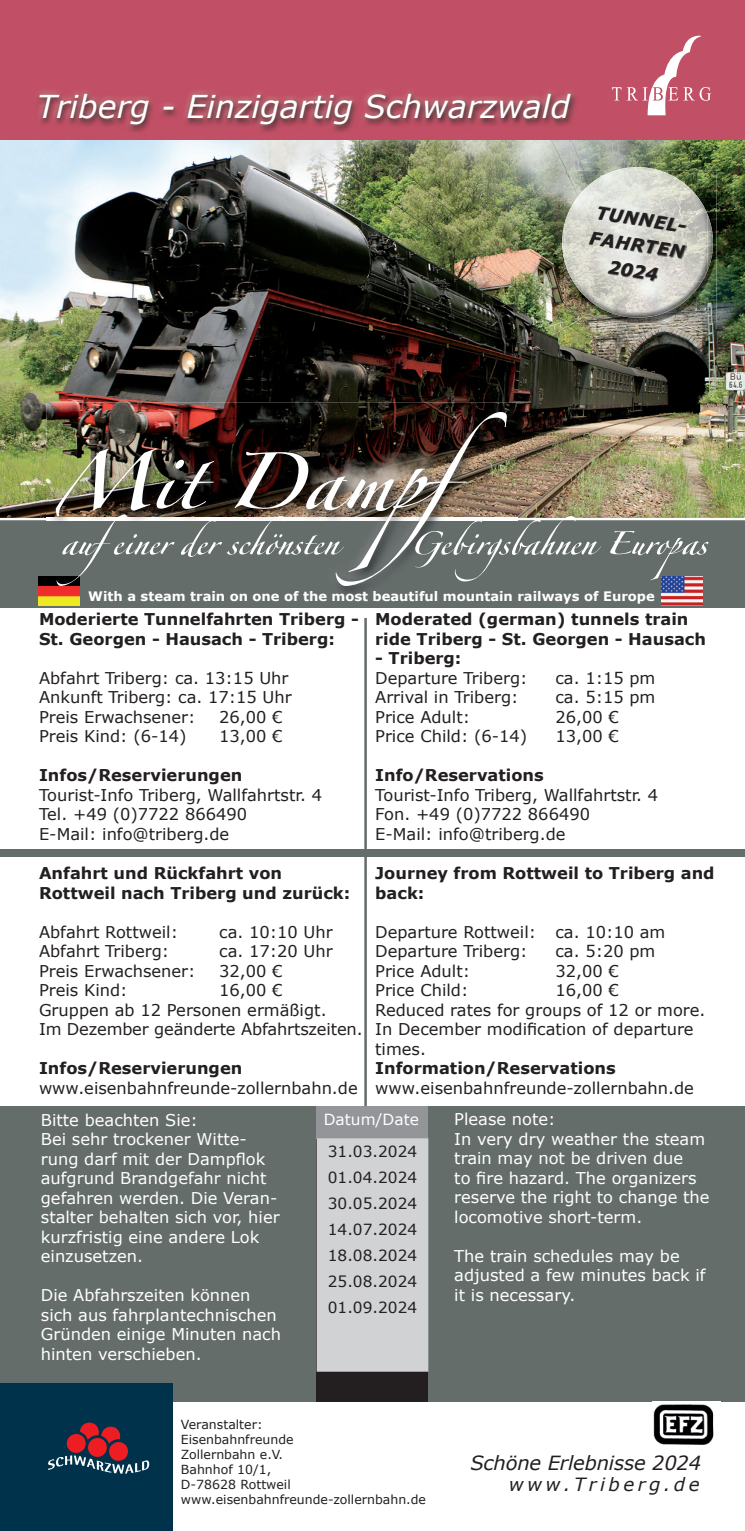
<style>
.page{position:relative;width:745px;height:1531px;background:#fff}
.page>*{position:absolute;margin:0;border:0;box-sizing:border-box;transform-origin:0 0}
.t1{font:125.5px "Zapfino Forte LT Pro";color:#fff}
.t2{font:51.5px "Zapfino Forte LT Pro";color:#fff}
.t3{font:italic 31.5px "Verdana";color:#fff}
.t4{font:italic 19.5px "Verdana";letter-spacing:-.01em;color:#231f20}
.t5{font:italic 18.25px "Verdana";letter-spacing:.19em;color:#231f20}
.t6{font:italic 700 17.5px/25.8px "Verdana";color:#231f20;text-align:center}
.t7{font:16.25px/19.5px "Verdana";color:#231f20}
.t8{font:16.25px/19.5px "Verdana";color:#fff}
.t9{font:700 16.25px/19.5px "Verdana";color:#231f20}
.t10{font:15.25px/26px "Verdana";color:#231f20;text-align:justify}
.t11{font:15.25px "Verdana";color:#fff}
.t12{font:700 13px "Verdana";color:#fff}
.t13{font:12.5px/15px "Verdana";color:#231f20}
</style>
<div class="page">
<hr style="left:364px;top:618px;width:2px;height:570px;background:#656d6b">
<div style="left:0;top:1106px;width:744px;height:295px;background:#656d6b"></div>
<div style="left:0;top:442px;width:744px;height:165px;background:#656d6b"></div>
<div style="left:0;top:1383px;width:172px;height:148px;background:#00324c"></div>
<svg style="left:48px;top:1422px;width:102px;height:51px"></svg>
<img style="left:653px;top:1404px;width:61px;height:41px">
<img style="left:0;top:139px;width:744px;height:379px">
<hr style="left:0;top:518px;width:744px;height:2px;background:#fff">
<div style="left:0;top:0;width:744px;height:139px;background:#c14f65"></div>
<img style="left:37px;top:91px;width:539px;height:40px">
<svg style="left:612px;top:35px;width:98px;height:80px"></svg>
<img style="left:563px;top:171px;width:153px;height:152px">
<img style="left:613px;top:167px;width:47px;height:4px">
<img style="left:582px;top:171px;width:110px;height:20px">
<img style="left:562px;top:225px;width:2px;height:35px">
<img style="left:573px;top:215px;width:139px;height:103px">
<img style="left:564px;top:191px;width:143px;height:91px">
<img style="left:588px;top:206px;width:98px;height:75px">
<img style="left:49px;top:460px;width:468px;height:61px">
<img style="left:516px;top:407px;width:1px;height:111px">
<img style="left:46px;top:520px;width:470px;height:74px">
<img style="left:46px;top:402px;width:470px;height:58px">
<img style="left:46px;top:460px;width:3px;height:58px">
<img style="left:38px;top:576px;width:42px;height:29px">
<img style="left:661px;top:576px;width:41px;height:29px">
<div style="left:316px;top:1106px;width:112px;height:295px;background:#231f20"></div>
<div style="left:316px;top:1106px;width:112px;height:32px;background:#939598"></div>
<div style="left:316px;top:1138px;width:112px;height:233px;background:#d1d2d4"></div>
<div style="left:0;top:849px;width:744px;height:7px;background:#656d6b"></div>
<h3 class="t3" style="left:37px;top:85px;width:534px">Triberg - Einzigartig Schwarzwald</h3>
<p class="t6" style="left:595px;top:199px;width:97px;rotate:9deg">TUNNEL-<br>FAHRTEN<br>2024</p>
<h1 class="t1" style="left:54px;top:391px;width:538px">Mit Dampf</h1>
<p class="t9" style="left:39px;top:609px;width:321px">Moderierte Tunnelfahrten Triberg -<br>St. Georgen - Hausach - Triberg:</p>
<p class="t7" style="left:39px;top:668px;width:254px">Abfahrt Triberg: ca. 13:15 Uhr<br>Ankunft Triberg: ca. 17:15 Uhr<br>Preis Erwachsener:</p>
<h2 class="t2" style="left:61px;top:506px;width:278px">aufeiner der schönsten</h2>
<h2 class="t2" style="left:410px;top:506px;width:298px">Gebirgsbahnen Europas</h2>
<p class="t12" style="left:88px;top:587px;width:567px">With a steam train on one of the most beautiful mountain railways of Europe</p>
<p class="t9" style="left:375px;top:609px;width:332px">Moderated (german) tunnels train ride Triberg - St. Georgen - Hausach</p>
<p class="t9" style="left:375px;top:648px;width:88px">- Triberg:</p>
<p class="t7" style="left:375px;top:668px;width:154px">Departure Triberg:</p>
<p class="t7" style="left:555px;top:668px;width:101px">ca. 1:15 pm</p>
<p class="t7" style="left:375px;top:688px;width:145px">Arrival in Triberg:</p>
<p class="t7" style="left:555px;top:688px;width:101px">ca. 5:15 pm</p>
<p class="t7" style="left:375px;top:707px;width:96px">Price Adult:</p>
<p class="t7" style="left:555px;top:707px;width:65px">26,00 €</p>
<p class="t7" style="left:375px;top:727px;width:153px">Price Child: (6-14)</p>
<p class="t7" style="left:555px;top:727px;width:65px">13,00 €</p>
<p class="t9" style="left:375px;top:765px;width:170px">Info/Reservations</p>
<p class="t7" style="left:375px;top:785px;width:284px">Tourist-Info Triberg, Wallfahrtstr. 4<br>Fon. +49 (0)7722 866490<br>E-Mail: info@triberg.de</p>
<p class="t9" style="left:375px;top:863px;width:341px">Journey from Rottweil to Triberg and back:</p>
<p class="t7" style="left:375px;top:922px;width:291px">Departure Rottweil: ca. 10:10 am<br>Departure Triberg:</p>
<p class="t7" style="left:219px;top:707px;width:65px">26,00 €</p>
<p class="t7" style="left:39px;top:727px;width:149px">Preis Kind: (6-14)</p>
<p class="t7" style="left:219px;top:727px;width:65px">13,00 €</p>
<p class="t9" style="left:39px;top:765px;width:205px">Infos/Reservierungen</p>
<p class="t7" style="left:39px;top:785px;width:284px">Tourist-Info Triberg, Wallfahrtstr. 4<br>Tel. +49 (0)7722 866490<br>E-Mail: info@triberg.de</p>
<p class="t9" style="left:39px;top:863px;width:312px">Anfahrt und Rückfahrt von<br>Rottweil nach Triberg und zurück:</p>
<p class="t7" style="left:39px;top:922px;width:140px">Abfahrt Rottweil:</p>
<p class="t7" style="left:219px;top:922px;width:115px">ca. 10:10 Uhr</p>
<p class="t7" style="left:39px;top:941px;width:132px">Abfahrt Triberg:</p>
<p class="t7" style="left:219px;top:941px;width:115px">ca. 17:20 Uhr</p>
<p class="t7" style="left:39px;top:961px;width:158px">Preis Erwachsener:</p>
<p class="t7" style="left:219px;top:961px;width:65px">32,00 €</p>
<p class="t7" style="left:39px;top:980px;width:90px">Preis Kind:</p>
<p class="t7" style="left:555px;top:941px;width:101px">ca. 5:20 pm</p>
<p class="t7" style="left:375px;top:961px;width:96px">Price Adult:</p>
<p class="t7" style="left:555px;top:961px;width:65px">32,00 €</p>
<p class="t7" style="left:375px;top:980px;width:95px">Price Child:</p>
<p class="t7" style="left:39px;top:980px;width:325px;text-indent:180px">16,00 €<br>Gruppen ab 12 Personen ermäßigt.<br>Im Dezember geänderte Abfahrtszeiten.</p>
<p class="t9" style="left:39px;top:1058px;width:205px">Infos/Reservierungen</p>
<p class="t7" style="left:39px;top:1078px;width:320px">www.eisenbahnfreunde-zollernbahn.de</p>
<p class="t8" style="left:41px;top:1110px;width:240px">Bitte beachten Sie:<br>Bei sehr trockener Witte&shy;rung darf mit der Dampflok aufgrund Brandgefahr nicht gefahren werden. Die Veran&shy;stalter behalten sich vor, hier kurzfristig eine andere Lok einzusetzen.</p>
<p class="t8" style="left:41px;top:1285px;width:241px">Die Abfahrszeiten können sich aus fahrplantechnischen<br>Gründen einige Minuten nach hinten verschieben.</p>
<p class="t7" style="left:375px;top:980px;width:331px;text-indent:180px">16,00 €<br>Reduced rates for groups of 12 or more.<br>In December modification of departure times.</p>
<p class="t9" style="left:375px;top:1058px;width:242px">Information/Reservations</p>
<p class="t7" style="left:375px;top:1078px;width:320px">www.eisenbahnfreunde-zollernbahn.de</p>
<p class="t8" style="left:454px;top:1109px;width:257px">Please note:<br>In very dry weather the steam train may not be driven due<br>to fire hazard. The organizers reserve the right to change the locomotive short-term.</p>
<p class="t8" style="left:454px;top:1246px;width:253px">The train schedules may be adjusted a few minutes back if it is necessary.</p>
<p class="t11" style="left:323px;top:1108px;width:97px">Datum/Date</p>
<p class="t10" style="left:327px;top:1138px;width:91px">31.03.2024<br>01.04.2024<br>30.05.2024<br>14.07.2024<br>18.08.2024<br>25.08.2024<br>01.09.2024</p>
<p class="t13" style="left:181px;top:1416px;width:246px">Veranstalter:<br>Eisenbahnfreunde<br>Zollernbahn e.V.<br>Bahnhof 10/1,<br>D-78628 Rottweil www.eisenbahnfreunde-zollernbahn.de</p>
<p class="t4" style="left:470px;top:1449px;width:232px">Schöne Erlebnisse 2024</p>
<p class="t5" style="left:508px;top:1472px;width:192px">www.Triberg.de</p>
</div>
